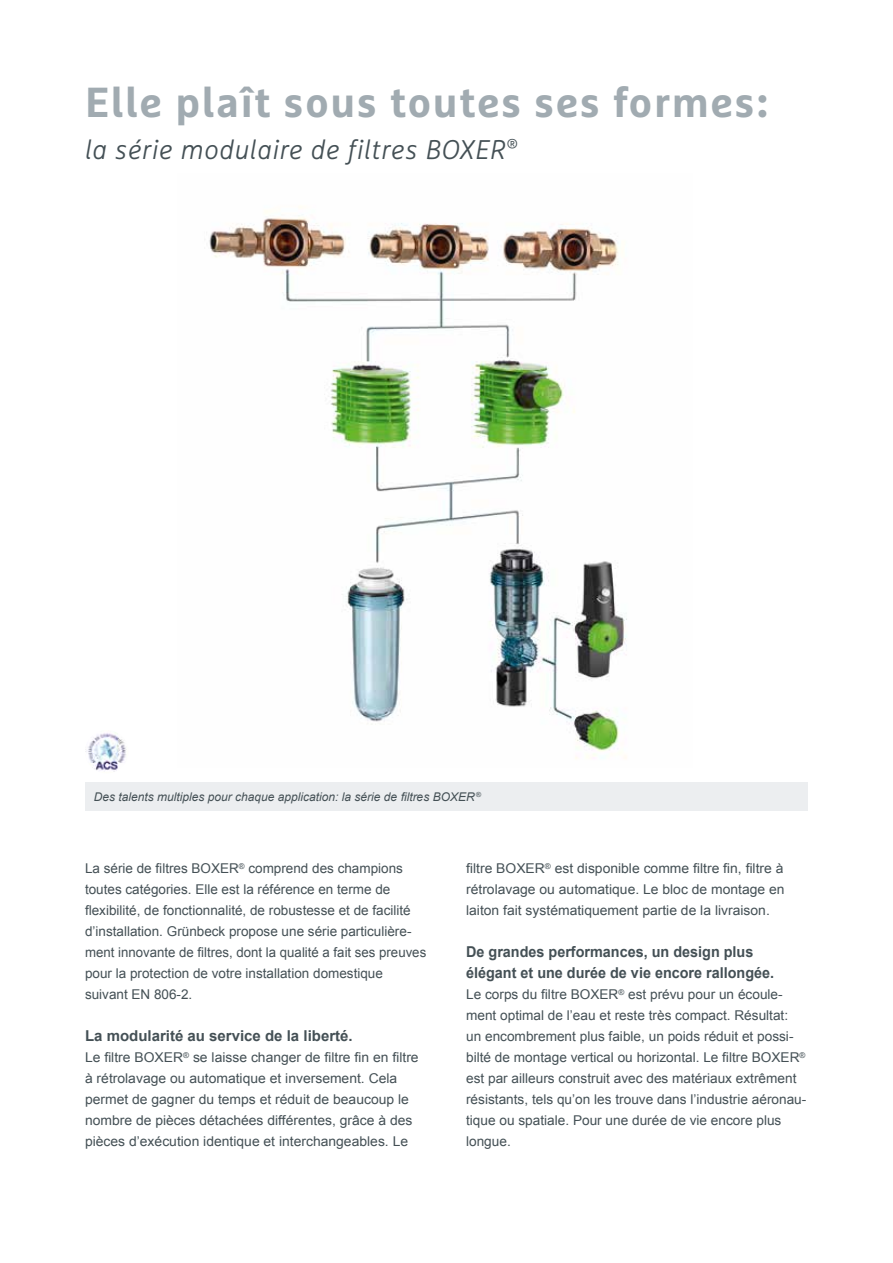
<style>
.page{position:relative;width:893px;height:1263px;background:#fff}
.page>*{position:absolute;margin:0;border:0;box-sizing:border-box;transform-origin:0 0}
.t1{font:700 42px "Marselis Pro";letter-spacing:.04em;color:#a1abb1}
.t2{font:italic 300 27px "Marselis Pro";letter-spacing:.03em;color:#445055}
.t3{font:700 15px/21px "Arial";color:#445055;scale:.96 1}
.t4{font:700 15px "Arial";color:#445055}
.t5{font:13.5px/21px "Arial";color:#445055}
.t6{font:italic 12px "Arial";color:#445055}
</style>
<div class="page">
<div style="left:85px;top:782px;width:723px;height:29px;background:#eceef0"></div>
<img style="left:209px;top:206px;width:418px;height:553px">
<img style="left:85px;top:733px;width:21px;height:36px">
<h1 class="t1" style="left:85px;top:76px;width:684px">Elle plaît sous toutes ses formes:</h1>
<h2 class="t2" style="left:85px;top:133px;width:434px">la série modulaire de filtres BOXER<sup>®</sup></h2>
<p class="t6" style="left:94px;top:789px;width:388px">Des talents multiples pour chaque application: la série de filtres BOXER<sup>®</sup></p>
<p class="t5" style="left:85px;top:858px;width:343px">La série de filtres BOXER<sup>®</sup> comprend des champions toutes catégories. Elle est la référence en terme de flexibilité, de fonctionnalité, de robustesse et de facilité d’installation. Grünbeck propose une série particulière&shy;ment innovante de filtres, dont la qualité a fait ses preuves pour la protection de votre installation domestique suivant EN 806-2.</p>
<p class="t4" style="left:85px;top:1026px;width:269px">La modularité au service de la liberté.</p>
<p class="t5" style="left:85px;top:1047px;width:335px">Le filtre BOXER<sup>®</sup> se laisse changer de filtre fin en filtre à rétrolavage ou automatique et inversement. Cela permet de gagner du temps et réduit de beaucoup le nombre de pièces détachées différentes, grâce à des pièces d’exécution identique et interchangeables. Le</p>
<p class="t5" style="left:466px;top:858px;width:320px;text-align:justify">filtre BOXER<sup>®</sup> est disponible comme filtre fin, filtre à rétrolavage ou automatique. Le bloc de montage en laiton fait systématiquement partie de la livraison.</p>
<p class="t3" style="left:466px;top:942px;width:322px">De grandes performances, un design plus élégant et une durée de vie encore rallongée.</p>
<p class="t5" style="left:466px;top:984px;width:342px">Le corps du filtre BOXER<sup>®</sup> est prévu pour un écoule&shy;ment optimal de l’eau et reste très compact. Résultat: un encombrement plus faible, un poids réduit et possi&shy;bilté de montage vertical ou horizontal. Le filtre BOXER<sup>® </sup>est par ailleurs construit avec des matériaux extrêment résistants, tels qu’on les trouve dans l’industrie aéronau&shy;tique ou spatiale. Pour une durée de vie encore plus longue.</p>
</div>
